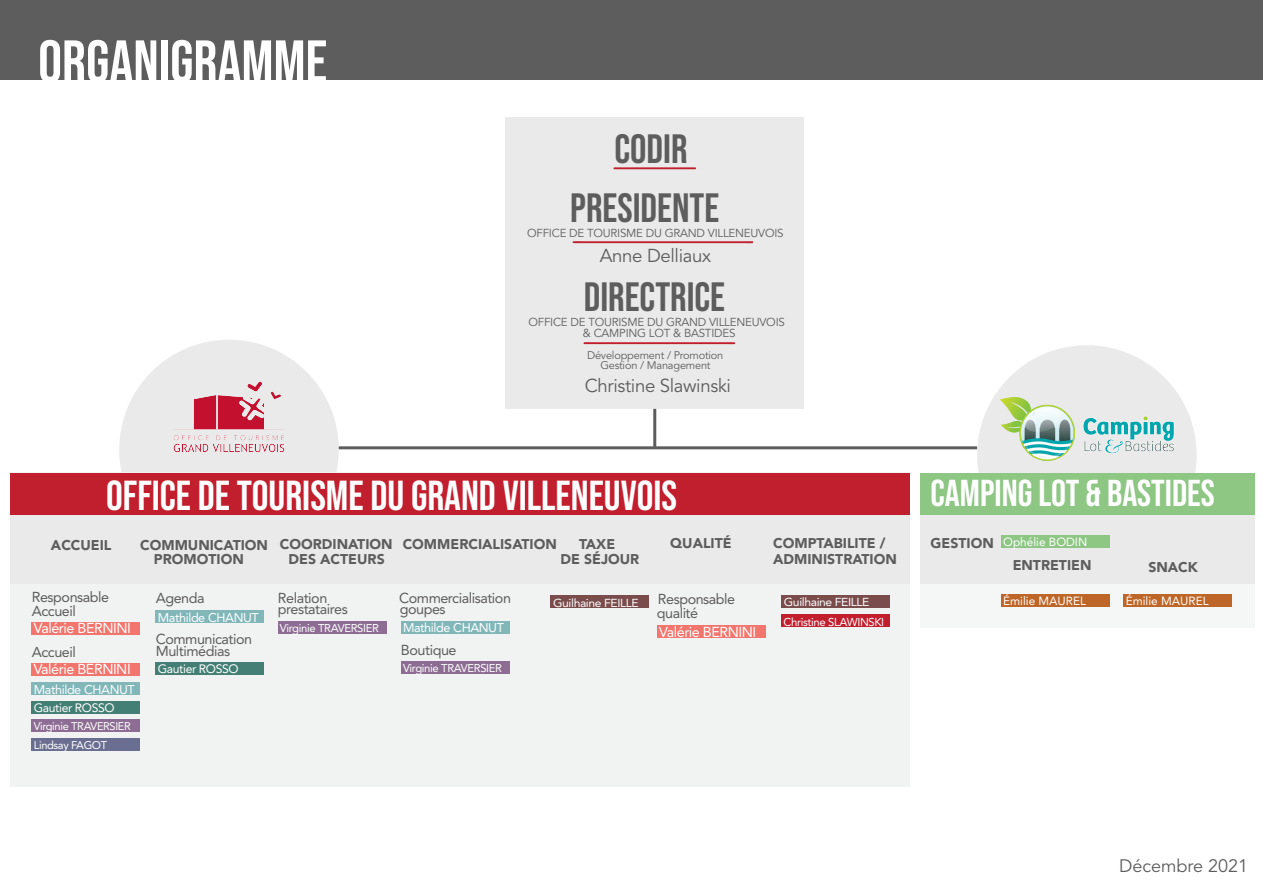
<style>
.page{position:relative;width:1263px;height:893px;background:#fff}
.page>*{position:absolute;margin:0;border:0;box-sizing:border-box;transform-origin:0 0}
.t1{font:59.55px "Bebas Neue";color:#fff}
.t2{font:41.85px "Bebas Neue";color:#fff}
.t3{font:40.95px "Bebas Neue";color:#5d5d5d}
.t4{font:37.5px "Bebas Neue";color:#fff}
.t5{font:18.6px "Avenir LT Std";letter-spacing:-.02em;color:#5d5d5d}
.t6{font:18px "Avenir LT Std";color:#5d5d5d}
.t7{font:14.4px/13.6px "Avenir LT Std";letter-spacing:-.03em;color:#5d5d5d}
.t8{font:14.4px "Avenir LT Std";letter-spacing:-.03em;color:#fff}
.t9{font:900 14.1px/14.5px "Avenir LT Std";color:#5d5d5d}
.t10{font:12.6px "Avenir LT Std";letter-spacing:-.03em;color:#fff}
.t11{font:12.15px "Avenir LT Std";letter-spacing:-.03em;color:#fff}
.t12{font:11.85px "Avenir LT Std";color:#fff}
.t13{font:11.55px/11.9px "Avenir LT Std";letter-spacing:-.02em;color:#5d5d5d;text-align:center}
.t14{font:11.55px "Avenir LT Std";letter-spacing:-.03em;color:#fff;scale:1.05 1}
.t15{font:11.4px "Avenir LT Std";letter-spacing:-.03em;color:#fff}
.t16{font:11.25px "Avenir LT Std";letter-spacing:-.03em;color:#fff}
.t17{font:11.1px/9.6px "Avenir LT Std";letter-spacing:-.02em;color:#5d5d5d;text-align:center}
.t18{font:11.1px "Avenir LT Std";letter-spacing:-.03em;color:#fff}
</style>
<div class="page">
<div style="left:505px;top:118px;width:299px;height:291px;background:#e9eae9"></div>
<hr style="left:337px;top:446px;width:640px;height:3px;background:#5d5d5d">
<div style="left:119px;top:340px;width:220px;height:219px;background:#e9eae9;border-radius:50%"></div>
<div style="left:0;top:0;width:1263px;height:80px;background:#5d5d5d"></div>
<div style="left:10px;top:473px;width:899px;height:314px;background:#f0f1f1"></div>
<div style="left:10px;top:473px;width:899px;height:42px;background:#c21f2e"></div>
<svg style="left:572px;top:241px;width:181px;height:2px"></svg>
<svg style="left:583px;top:342px;width:152px;height:2px"></svg>
<div style="left:32px;top:622px;width:108px;height:12px;background:#f2766d"></div>
<div style="left:32px;top:663px;width:108px;height:13px;background:#f2766d"></div>
<div style="left:32px;top:719px;width:108px;height:13px;background:#8d6d93"></div>
<div style="left:32px;top:682px;width:108px;height:13px;background:#82b7ba"></div>
<div style="left:32px;top:701px;width:108px;height:12px;background:#447f75"></div>
<div style="left:156px;top:610px;width:108px;height:13px;background:#82b7ba"></div>
<div style="left:156px;top:662px;width:108px;height:13px;background:#447f75"></div>
<div style="left:657px;top:625px;width:109px;height:12px;background:#f2766d"></div>
<div style="left:401px;top:661px;width:108px;height:13px;background:#8d6d93"></div>
<div style="left:278px;top:621px;width:108px;height:13px;background:#8d6d93"></div>
<div style="left:401px;top:621px;width:108px;height:13px;background:#82b7ba"></div>
<div style="left:781px;top:595px;width:109px;height:13px;background:#7a4c4c"></div>
<div style="left:10px;top:515px;width:899px;height:68px;background:#e9eae9"></div>
<img style="left:173px;top:381px;width:112px;height:71px">
<div style="left:977px;top:345px;width:219px;height:220px;background:#e9eae9;border-radius:50%"></div>
<div style="left:920px;top:473px;width:335px;height:154px;background:#f4f5f6"></div>
<div style="left:921px;top:514px;width:334px;height:69px;background:#e9eae9"></div>
<div style="left:921px;top:474px;width:334px;height:41px;background:#8ec684"></div>
<img style="left:999px;top:397px;width:175px;height:63px">
<svg style="left:613px;top:167px;width:83px;height:2px"></svg>
<div style="left:550px;top:595px;width:99px;height:13px;background:#7a4c4c"></div>
<div style="left:781px;top:614px;width:109px;height:13px;background:#c21f2e"></div>
<hr style="left:653px;top:409px;width:3px;height:39px;background:#5d5d5d">
<div style="left:1001px;top:535px;width:108px;height:13px;background:#8ec684"></div>
<div style="left:1001px;top:594px;width:108px;height:13px;background:#be6627"></div>
<div style="left:1123px;top:594px;width:109px;height:13px;background:#be6627"></div>
<div style="left:32px;top:738px;width:108px;height:13px;background:#6a6f92"></div>
<h1 class="t1" style="left:38px;top:28px;width:291px">ORGANIGRAMME</h1>
<h3 class="t3" style="left:614px;top:126px;width:75px">CODIR</h3>
<h3 class="t3" style="left:570px;top:185px;width:151px">PRESIDENTE</h3>
<p class="t13" style="left:527px;top:227px;width:258px">OFFICE DE TOURISME DU GRAND VILLENEUVOIS</p>
<h3 class="t5" style="left:600px;top:245px;width:113px">Anne Delliaux</h3>
<h3 class="t3" style="left:584px;top:273px;width:143px">DIRECTRICE</h3>
<p class="t13" style="left:528px;top:316px;width:258px">OFFICE DE TOURISME DU GRAND VILLENEUVOIS &amp; CAMPING LOT &amp; BASTIDES</p>
<p class="t17" style="left:587px;top:351px;width:138px">Développement / Promotion<br>Gestion / Management</p>
<h3 class="t5" style="left:585px;top:375px;width:148px">Christine Slawinski</h3>
<h2 class="t2" style="left:106px;top:471px;width:572px">OFFICE DE TOURISME DU GRAND VILLENEUVOIS</h2>
<p class="t9" style="left:51px;top:537px;width:62px">ACCUEIL</p>
<p class="t7" style="left:32px;top:590px;width:79px">Responsable<br>Accueil</p>
<p class="t7" style="left:32px;top:646px;width:46px">Accueil</p>
<p class="t8" style="left:34px;top:620px;width:99px">Valérie BERNINI</p>
<p class="t8" style="left:34px;top:661px;width:99px">Valérie BERNINI</p>
<p class="t9" style="left:288px;top:537px;width:270px;line-height:15px;text-indent:-9px">COORDINATION COMMERCIALISATION<br>DES ACTEURS</p>
<p class="t9" style="left:560px;top:536px;width:80px;line-height:15.1px;text-align:center">TAXE<br>DE SÉJOUR</p>
<p class="t9" style="left:670px;top:535px;width:63px">QUALITÉ</p>
<p class="t9" style="left:154px;top:537px;width:116px;text-indent:-14px">COMMUNICATION<br>PROMOTION</p>
<p class="t9" style="left:773px;top:536px;width:125px;line-height:15.6px">COMPTABILITE /<br>ADMINISTRATION</p>
<p class="t7" style="left:156px;top:591px;width:50px">Agenda</p>
<p class="t10" style="left:158px;top:610px;width:102px">Mathilde CHANUT</p>
<p class="t7" style="left:156px;top:633px;width:98px">Communication</p>
<p class="t11" style="left:158px;top:662px;width:82px">Gautier ROSSO</p>
<p class="t7" style="left:156px;top:644px;width:76px">Multimédias</p>
<p class="t7" style="left:399px;top:592px;width:113px;line-height:11.4px">Commercialisation goupes</p>
<p class="t10" style="left:403px;top:620px;width:102px">Mathilde CHANUT</p>
<p class="t7" style="left:278px;top:593px;width:71px;line-height:10.6px">Relation prestataires</p>
<p class="t14" style="left:553px;top:596px;width:83px">Guilhaine FEILLE</p>
<p class="t16" style="left:280px;top:621px;width:101px">Virginie TRAVERSIER</p>
<p class="t7" style="left:401px;top:644px;width:57px">Boutique</p>
<p class="t16" style="left:403px;top:661px;width:101px">Virginie TRAVERSIER</p>
<p class="t7" style="left:658px;top:592px;width:79px">Responsable</p>
<p class="t8" style="left:659px;top:623px;width:99px">Valérie BERNINI</p>
<p class="t7" style="left:657px;top:606px;width:43px">qualité</p>
<p class="t14" style="left:784px;top:595px;width:83px">Guilhaine FEILLE</p>
<p class="t15" style="left:783px;top:615px;width:102px">Christine SLAWINSKI</p>
<p class="t10" style="left:34px;top:682px;width:102px">Mathilde CHANUT</p>
<p class="t11" style="left:34px;top:701px;width:82px">Gautier ROSSO</p>
<p class="t18" style="left:34px;top:720px;width:99px">Virginie TRAVERSIER</p>
<p class="t18" style="left:34px;top:739px;width:75px">Lindsay FAGOT</p>
<h3 class="t4" style="left:930px;top:472px;width:286px">CAMPING LOT &amp; BASTIDES</h3>
<p class="t9" style="left:931px;top:536px;width:65px">GESTION</p>
<p class="t12" style="left:1003px;top:535px;width:86px">Ophélie BODIN</p>
<p class="t9" style="left:1013px;top:558px;width:80px">ENTRETIEN</p>
<p class="t9" style="left:1148px;top:560px;width:51px">SNACK</p>
<p class="t12" style="left:1003px;top:594px;width:84px">Émilie MAUREL</p>
<p class="t12" style="left:1126px;top:594px;width:84px">Émilie MAUREL</p>
<p class="t6" style="left:1119px;top:856px;width:131px">Décembre 2021</p>
</div>
